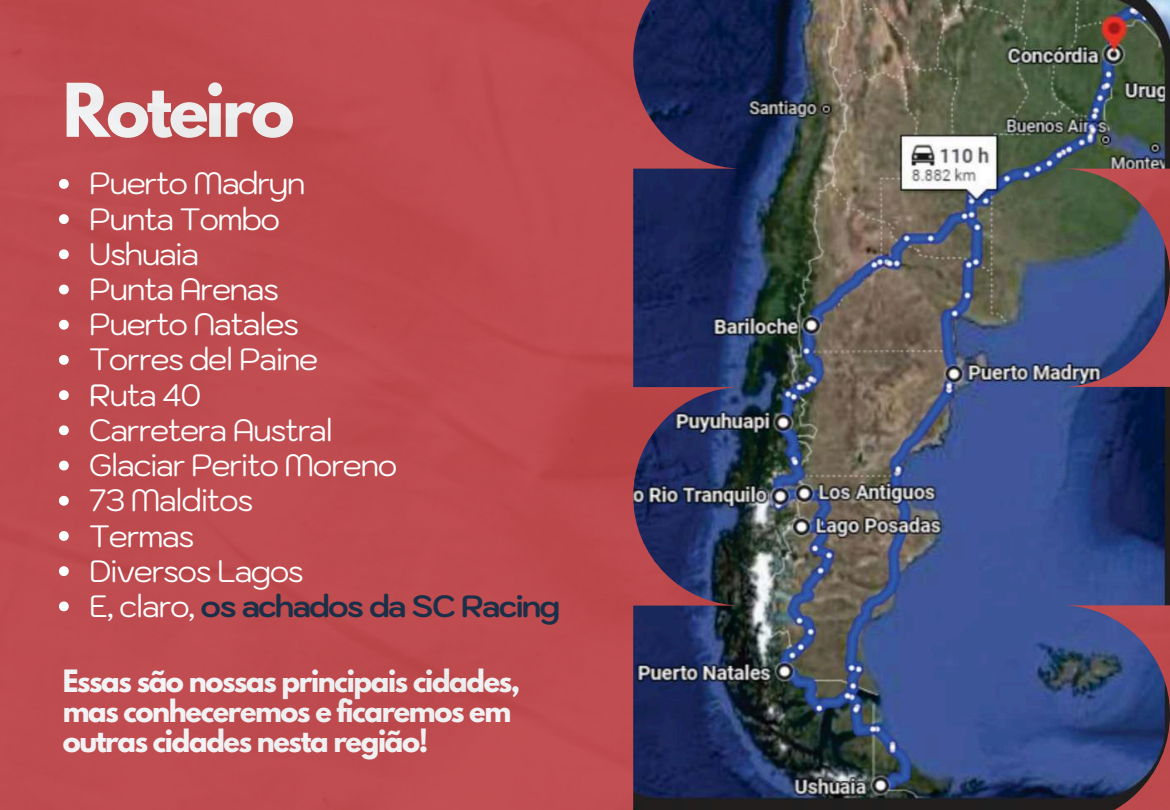
<style>
.page{position:relative;width:1170px;height:810px;background:#fff}
.page>*{position:absolute;margin:0;border:0;box-sizing:border-box;transform-origin:0 0}
.t1{font:700 65.55px "League Spartan";letter-spacing:-.05em;color:#fff}
.t2{font:30.9px/35.2px "Kodchasan";letter-spacing:-.05em;color:#fff}
.t3{font:700 27.3px/30.3px "League Spartan";letter-spacing:-.05em;color:#fff}
.s1{font-weight:700;color:#1b3048}
</style>
<div class="page">
<div style="left:0;top:0;width:633px;height:810px;background:#be4b4f"></div>
<svg style="left:59px;top:179px;width:10px;height:10px"></svg>
<svg style="left:59px;top:214px;width:10px;height:10px"></svg>
<svg style="left:59px;top:249px;width:10px;height:10px"></svg>
<svg style="left:59px;top:285px;width:10px;height:9px"></svg>
<svg style="left:59px;top:320px;width:10px;height:10px"></svg>
<svg style="left:59px;top:355px;width:10px;height:10px"></svg>
<svg style="left:59px;top:390px;width:10px;height:10px"></svg>
<svg style="left:59px;top:425px;width:10px;height:10px"></svg>
<svg style="left:59px;top:461px;width:10px;height:9px"></svg>
<svg style="left:59px;top:496px;width:10px;height:10px"></svg>
<svg style="left:59px;top:531px;width:10px;height:10px"></svg>
<svg style="left:59px;top:566px;width:10px;height:10px"></svg>
<svg style="left:59px;top:601px;width:10px;height:10px"></svg>
<img style="left:633px;top:0;width:537px;height:810px">
<h1 class="t1" style="left:63px;top:78px;width:233px">Roteiro</h1>
<p class="t2" style="left:89px;top:165px;width:473px">Puerto Madryn<br>Punta Tombo<br>Ushuaia<br>Punta Arenas<br>Puerto Natales<br>Torres del Paine<br>Ruta 40<br>Carretera Austral<br>Glaciar Perito Moreno<br>73 Malditos<br>Termas<br>Diversos Lagos<br>E, claro, <span class="s1">os achados da SC Racing</span></p>
<p class="t3" style="left:63px;top:669px;width:459px">Essas são nossas principais cidades, mas conheceremos e ficaremos em outras cidades nesta região!</p>
</div>
